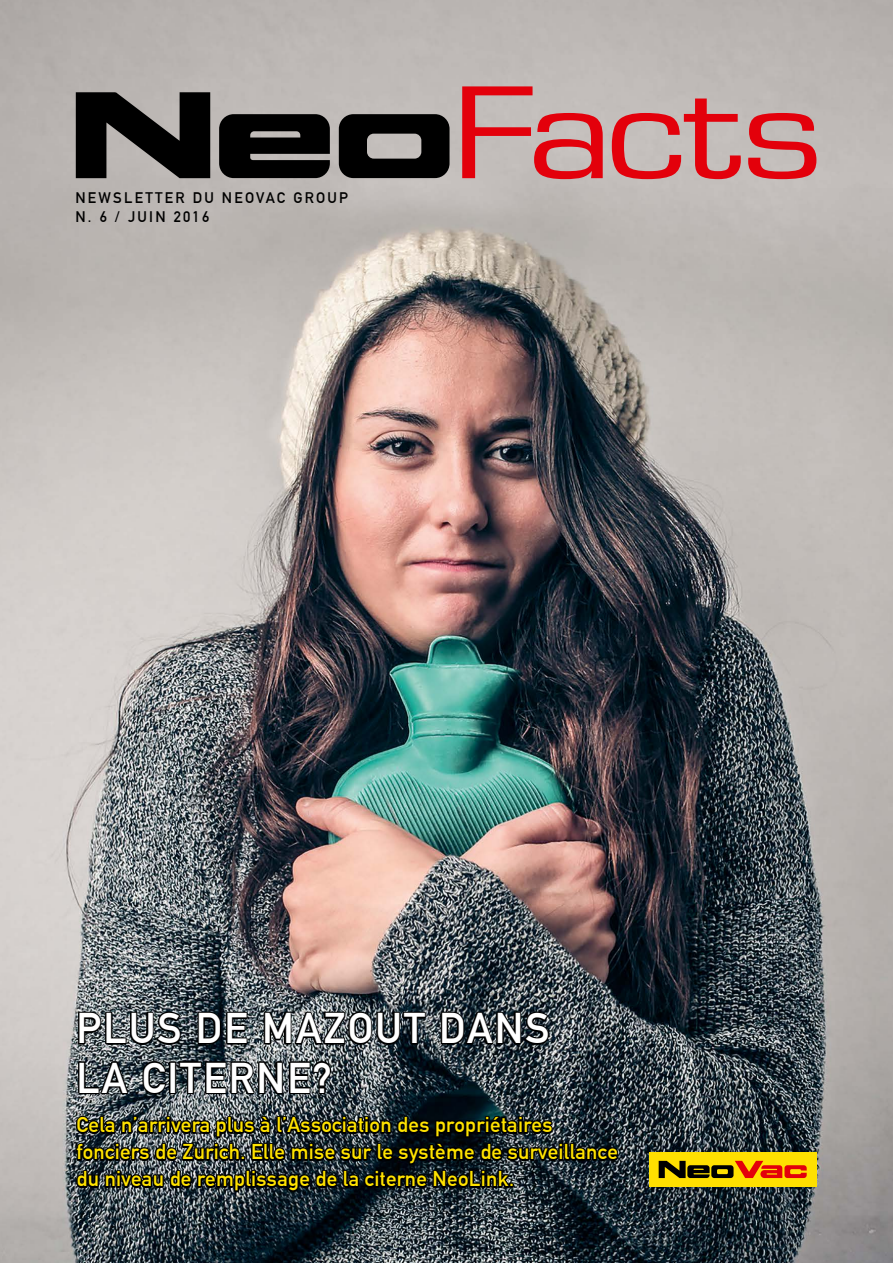
<style>
.page{position:relative;width:893px;height:1263px;background:#fff}
.page>*{position:absolute;margin:0;border:0;box-sizing:border-box;transform-origin:0 0}
.t1{font:42px/49.5px "DIN Mittelschrift";letter-spacing:.05em;color:#fff}
.t2{font:21px/27px "DIN Mittelschrift";letter-spacing:.015em;color:#ffe300}
.t3{font:15px/19.5px "DIN Mittelschrift";letter-spacing:.15em;color:#000}
</style>
<div class="page">
<img style="left:0;top:0;width:893px;height:1263px">
<svg style="left:77px;top:1009px;width:106px;height:38px"></svg>
<svg style="left:196px;top:1010px;width:53px;height:36px"></svg>
<svg style="left:262px;top:1009px;width:165px;height:38px"></svg>
<svg style="left:439px;top:1009px;width:112px;height:37px"></svg>
<svg style="left:74px;top:1059px;width:547px;height:143px"></svg>
<div style="left:649px;top:1152px;width:167px;height:34px;background:#ffe000"></div>
<svg style="left:659px;top:1161px;width:148px;height:17px"></svg>
<svg style="left:339px;top:114px;width:111px;height:64px"></svg>
<svg style="left:219px;top:114px;width:111px;height:64px"></svg>
<svg style="left:76px;top:92px;width:134px;height:86px"></svg>
<svg style="left:462px;top:86px;width:354px;height:93px"></svg>
<p class="t3" style="left:75px;top:188px;width:274px">NEWSLETTER DU NEOVAC GROUP<br>N. 6 / JUIN 2016</p>
<h1 class="t1" style="left:77px;top:1004px;width:475px">PLUS DE MAZOUT DANS<br>LA CITERNE?</h1>
<p class="t2" style="left:77px;top:1112px;width:543px">Cela n’arrivera plus à l’Association des propriétaires fonciers de Zurich. Elle mise sur le système de surveillance du niveau de remplissage de la citerne NeoLink.</p>
</div>
